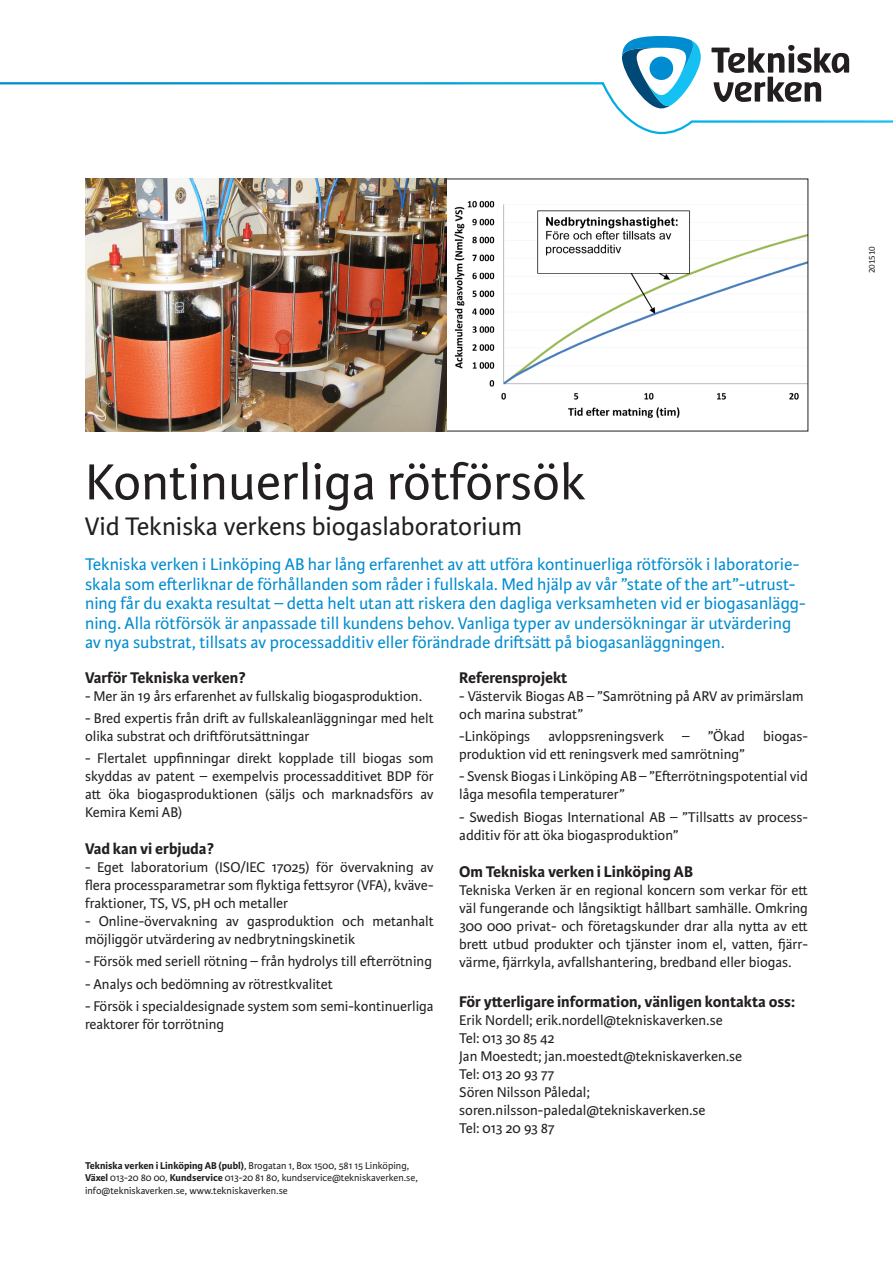
<style>
.page{position:relative;width:893px;height:1263px;background:#fff}
.page>*{position:absolute;margin:0;border:0;box-sizing:border-box;transform-origin:0 0}
.Rubrik{font:54px "Karmina Sans";color:#231f20}
.Mellanrubrik{font:27px "Karmina Sans";color:#231f20}
.Ingress{font:18px/19.5px "Karmina Sans";color:#008cd0}
.Bröd{font:700 16.5px "Karmina Sans";color:#231f20}
.Underrubrik_1{font:700 16.5px "Karmina Sans";color:#231f20}
.Bröd-2{font:15px/18px "Karmina Sans";color:#231f20}
.Bröd-3{font:15px "Karmina Sans";letter-spacing:-.02em;color:#231f20}
.Sidfot{font:10.5px "Karmina Sans";color:#231f20}
.t1{font:9px "Calibri";color:#231f20}
.s1{font-weight:700}
</style>
<div class="page">
<svg style="left:622px;top:36px;width:79px;height:45px"></svg>
<svg style="left:711px;top:45px;width:138px;height:36px"></svg>
<svg style="left:0;top:81px;width:893px;height:54px"></svg>
<img style="left:454px;top:200px;width:352px;height:218px">
<img style="left:85px;top:179px;width:361px;height:252px">
<p class="t1" style="left:866px;top:273px;width:29px;rotate:-90deg">201510</p>
<p class="Rubrik" style="left:85px;top:452px;width:502px">Kontinuerliga rötförsök</p>
<p class="Mellanrubrik" style="left:85px;top:511px;width:439px">Vid Tekniska verkens biogaslaboratorium</p>
<p class="Ingress" style="left:85px;top:555px;width:722px">Tekniska verken i Linköping AB har lång erfarenhet av att utföra kontinuerliga rötförsök i laboratorie&shy;skala som efterliknar de förhållanden som råder i fullskala. Med hjälp av vår ”state of the art”-utrust&shy;ning får du exakta resultat – detta helt utan att riskera den dagliga verksamheten vid er biogasanlägg&shy;ning. Alla rötförsök är anpassade till kundens behov. Vanliga typer av undersökningar är utvärdering av nya substrat, tillsats av processadditiv eller förändrade driftsätt på biogasanläggningen.</p>
<p class="Underrubrik_1" style="left:85px;top:668px;width:162px">Varför Tekniska verken?</p>
<p class="Bröd-2" style="left:85px;top:687px;width:339px">- Mer än 19 års erfarenhet av fullskalig biogasproduktion.</p>
<p class="Bröd-2" style="left:85px;top:709px;width:350px">- Bred expertis från drift av fullskaleanläggningar med helt olika substrat och driftförutsättningar</p>
<p class="Bröd-2" style="left:85px;top:750px;width:350px;text-align:justify">- Flertalet uppfinningar direkt kopplade till biogas som skyddas av patent – exempelvis processadditivet BDP för att öka biogasproduktionen (säljs och marknadsförs av Kemira Kemi AB)</p>
<p class="Bröd" style="left:85px;top:839px;width:131px">Vad kan vi erbjuda?</p>
<p class="Bröd-2" style="left:85px;top:859px;width:350px;text-align:justify">- Eget laboratorium (ISO/IEC 17025) för övervakning av flera processparametrar som flyktiga fettsyror (VFA), kväve&shy;fraktioner, TS, VS, pH och metaller</p>
<p class="Bröd-2" style="left:85px;top:913px;width:350px">- Online-övervakning av gasproduktion och metanhalt möjliggör utvärdering av nedbrytningskinetik</p>
<p class="Bröd-2" style="left:85px;top:953px;width:348px">- Försök med seriell rötning – från hydrolys till efterrötning</p>
<p class="Bröd-2" style="left:85px;top:975px;width:249px">- Analys och bedömning av rötrestkvalitet</p>
<p class="Bröd-2" style="left:85px;top:997px;width:350px">- Försök i specialdesignade system som semi-kontinuerliga reaktorer för torrötning</p>
<p class="Sidfot" style="left:85px;top:1159px;width:326px"><span class="s1">Tekniska verken i Linköping AB (publ)</span>, Brogatan 1, Box 1500, 581 15 Linköping,</p>
<p class="Sidfot" style="left:85px;top:1172px;width:334px"><span class="s1">Växel</span> 013-20 80 00, <span class="s1">Kundservice</span> 013-20 81 80, kundservice@tekniskaverken.se,</p>
<p class="Sidfot" style="left:85px;top:1185px;width:204px">info@tekniskaverken.se, www.tekniskaverken.se</p>
<p class="Bröd" style="left:459px;top:668px;width:110px">Referensprojekt</p>
<p class="Bröd-2" style="left:459px;top:687px;width:346px">- Västervik Biogas AB – ”Samrötning på ARV av primärslam och marina substrat”</p>
<p class="Bröd-2" style="left:459px;top:727px;width:350px">-Linköpings avloppsreningsverk – ”Ökad biogas&shy;produktion vid ett reningsverk med samrötning”</p>
<p class="Bröd-2" style="left:459px;top:768px;width:350px">- Svensk Biogas i Linköping AB – ”Efterrötningspotential vid låga mesofila temperaturer”</p>
<p class="Bröd-2" style="left:459px;top:808px;width:350px">- Swedish Biogas International AB – ”Tillsatts av process&shy;additiv för att öka biogasproduktion”</p>
<p class="Bröd" style="left:459px;top:863px;width:235px">Om Tekniska verken i Linköping AB</p>
<p class="Bröd-2" style="left:459px;top:882px;width:350px;text-align:justify">Tekniska Verken är en regional koncern som verkar för ett väl fungerande och långsiktigt hållbart samhälle. Omkring 300 000 privat- och företagskunder drar alla nytta av ett brett utbud produkter och tjänster inom el, vatten, fjärr&shy;värme, fjärrkyla, avfallshantering, bredband eller biogas.</p>
<p class="Bröd" style="left:459px;top:992px;width:337px">För ytterligare information, vänligen kontakta oss:</p>
<p class="Bröd-2" style="left:459px;top:1011px;width:265px">Erik Nordell; erik.nordell@tekniskaverken.se</p>
<p class="Bröd-2" style="left:459px;top:1029px;width:97px">Tel: 013 30 85 42</p>
<p class="Bröd-2" style="left:459px;top:1047px;width:284px">Jan Moestedt; jan.moestedt@tekniskaverken.se</p>
<p class="Bröd-3" style="left:459px;top:1066px;width:97px">Tel: 013 20 93 77</p>
<p class="Bröd-2" style="left:459px;top:1083px;width:248px">Sören Nilsson Påledal; soren.nilsson-paledal@tekniskaverken.se</p>
<p class="Bröd-3" style="left:459px;top:1120px;width:97px">Tel: 013 20 93 87</p>
</div>
